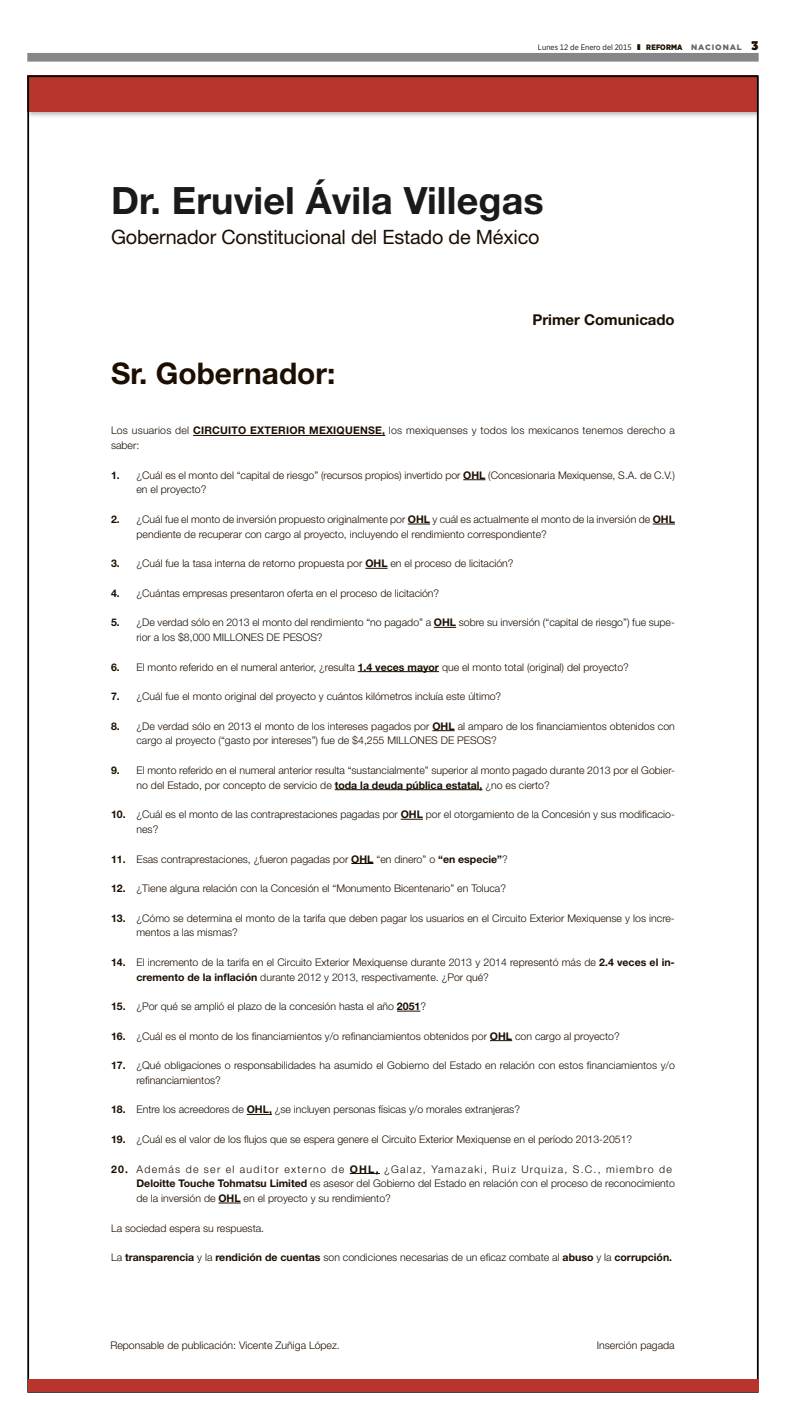
<style>
.page{position:relative;width:786px;height:1407px;background:#fff}
.page>*{position:absolute;margin:0;border:0;box-sizing:border-box;transform-origin:0 0}
.t1{font:700 37.71px "Helvetica Neue";letter-spacing:.005em;color:#1a1a1a}
.t2{font:700 29.84px "Helvetica Neue";color:#1c0e00}
.t3{font:19.78px "Helvetica Neue";letter-spacing:-.01em;color:#1c0e00}
.t4{font:700 14.88px "Helvetica Neue";color:#1c0e00}
.t5{font:300 10.5px/14.8px "Helvetica Neue";color:#1c0e00}
.t6{font:300 10.5px/14.8px "Helvetica Neue";letter-spacing:.02em;color:#1c0e00}
.t7{font:7.88px "Gotham Narrow";letter-spacing:.005em;color:#1c0e00}
.t8{font:900 7.88px "Gotham";letter-spacing:.11em;color:#666}
.s1{font-family:"Gotham Narrow";color:#1c0e00}
.s2{font-family:"Museo Slab";font-weight:400;font-size:12.25px;color:#1c0e00}
.s3{font-weight:700}
</style>
<div class="page">
<div style="left:27px;top:53px;width:731px;height:9px;background:#868688"></div>
<img style="left:30px;top:111px;width:725px;height:6px">
<div style="left:27px;top:75px;width:730px;height:36px;background:#b7352c"></div>
<hr style="left:193px;top:435px;width:192px;height:1px;background:#1c0e00">
<svg style="left:463px;top:479px;width:22px;height:1px"></svg>
<svg style="left:407px;top:524px;width:23px;height:1px"></svg>
<svg style="left:652px;top:524px;width:22px;height:1px"></svg>
<svg style="left:365px;top:568px;width:22px;height:1px"></svg>
<svg style="left:433px;top:627px;width:23px;height:1px"></svg>
<hr style="left:357px;top:671px;width:82px;height:1px;background:#1c0e00">
<svg style="left:432px;top:730px;width:22px;height:1px"></svg>
<hr style="left:334px;top:789px;width:148px;height:1px;background:#1c0e00">
<svg style="left:400px;top:819px;width:22px;height:1px"></svg>
<svg style="left:351px;top:863px;width:22px;height:1px"></svg>
<svg style="left:397px;top:1010px;width:23px;height:1px"></svg>
<svg style="left:490px;top:1040px;width:22px;height:1px"></svg>
<svg style="left:246px;top:1114px;width:26px;height:1px"></svg>
<hr style="left:349px;top:1173px;width:31px;height:1px;background:#1c0e00">
<svg style="left:218px;top:1202px;width:22px;height:1px"></svg>
<div style="left:28px;top:1379px;width:729px;height:13px;background:#b7352c"></div>
<p class="t7" style="left:537px;top:44px;width:95px">Lunes 12 de Enero del 2015</p>
<p class="t8" style="left:645px;top:45px;width:114px"><span class="s1">REFORMA</span> NACIONAL <span class="s2">3</span></p>
<h1 class="t1" style="left:111px;top:179px;width:434px">Dr. Eruviel Ávila Villegas</h1>
<h3 class="t3" style="left:111px;top:226px;width:429px">Gobernador Constitucional del Estado de México</h3>
<h2 class="t2" style="left:111px;top:356px;width:226px">Sr. Gobernador:</h2>
<h3 class="t4" style="left:532px;top:311px;width:144px">Primer Comunicado</h3>
<p class="t6" style="left:111px;top:423px;width:565px">Los usuarios del <span class="s3">CIRCUITO EXTERIOR MEXIQUENSE,</span> los mexiquenses y todos los mexicanos tenemos derecho a saber:</p>
<p class="t5" style="left:136px;top:467px;width:539px;text-indent:-25px"><span class="s3">1.</span> ¿Cuál es el monto del “capital de riesgo” (recursos propios) invertido por <span class="s3">OHL</span> (Concesionaria Mexiquense, S.A. de C.V.) en el proyecto?</p>
<p class="t5" style="left:136px;top:512px;width:539px;text-indent:-25px"><span class="s3">2.</span> ¿Cuál fue el monto de inversión propuesto originalmente por <span class="s3">OHL</span> y cuál es actualmente el monto de la inversión de <span class="s3">OHL </span>pendiente de recuperar con cargo al proyecto, incluyendo el rendimiento correspondiente?</p>
<p class="t5" style="left:111px;top:556px;width:404px"><span class="s3">3.</span> ¿Cuál fue la tasa interna de retorno propuesta por <span class="s3">OHL</span> en el proceso de licitación?</p>
<p class="t5" style="left:111px;top:586px;width:329px"><span class="s3">4.</span> ¿Cuántas empresas presentaron oferta en el proceso de licitación?</p>
<p class="t5" style="left:136px;top:615px;width:539px;text-indent:-25px"><span class="s3">5.</span> ¿De verdad sólo en 2013 el monto del rendimiento “no pagado” a <span class="s3">OHL</span> sobre su inversión (“capital de riesgo”) fue supe&shy;rior a los $8,000 MILLONES DE PESOS?</p>
<p class="t5" style="left:111px;top:659px;width:519px"><span class="s3">6.</span> El monto referido en el numeral anterior, ¿resulta <span class="s3">1.4 veces mayor</span> que el monto total (original) del proyecto?</p>
<p class="t5" style="left:111px;top:689px;width:391px"><span class="s3">7.</span> ¿Cuál fue el monto original del proyecto y cuántos kilómetros incluía este último?</p>
<p class="t5" style="left:136px;top:718px;width:539px;text-indent:-25px"><span class="s3">8.</span> ¿De verdad sólo en 2013 el monto de los intereses pagados por <span class="s3">OHL</span> al amparo de los financiamientos obtenidos con cargo al proyecto (“gasto por intereses”) fue de $4,255 MILLONES DE PESOS?</p>
<p class="t5" style="left:136px;top:763px;width:539px;text-indent:-25px"><span class="s3">9.</span> El monto referido en el numeral anterior resulta “sustancialmente” superior al monto pagado durante 2013 por el Gobier&shy;no del Estado, por concepto de servicio de <span class="s3">toda la deuda pública estatal,</span> ¿no es cierto?</p>
<p class="t5" style="left:136px;top:807px;width:539px;text-indent:-25px"><span class="s3">10.</span> ¿Cuál es el monto de las contraprestaciones pagadas por <span class="s3">OHL</span> por el otorgamiento de la Concesión y sus modificacio&shy;nes?</p>
<p class="t5" style="left:111px;top:851px;width:398px"><span class="s3">11.</span> Esas contraprestaciones, ¿fueron pagadas por <span class="s3">OHL</span> “en dinero” o <span class="s3">“en especie”</span>?</p>
<p class="t5" style="left:111px;top:881px;width:396px"><span class="s3">12.</span> ¿Tiene alguna relación con la Concesión el “Monumento Bicentenario” en Toluca?</p>
<p class="t5" style="left:136px;top:910px;width:539px;text-indent:-25px"><span class="s3">13.</span> ¿Cómo se determina el monto de la tarifa que deben pagar los usuarios en el Circuito Exterior Mexiquense y los incre&shy;mentos a las mismas?</p>
<p class="t5" style="left:136px;top:954px;width:539px;text-indent:-25px"><span class="s3">14.</span> El incremento de la tarifa en el Circuito Exterior Mexiquense durante 2013 y 2014 representó más de <span class="s3">2.4 veces el in&shy;cremento de la inflación</span> durante 2012 y 2013, respectivamente. ¿Por qué?</p>
<p class="t5" style="left:111px;top:999px;width:316px"><span class="s3">15.</span> ¿Por qué se amplió el plazo de la concesión hasta el año <span class="s3">2051</span>?</p>
<p class="t5" style="left:111px;top:1028px;width:510px"><span class="s3">16.</span> ¿Cuál es el monto de los financiamientos y/o refinanciamientos obtenidos por <span class="s3">OHL</span> con cargo al proyecto?</p>
<p class="t5" style="left:136px;top:1058px;width:539px;text-indent:-25px"><span class="s3">17.</span> ¿Qué obligaciones o responsabilidades ha asumido el Gobierno del Estado en relación con estos financiamientos y/o refinanciamientos?</p>
<p class="t5" style="left:111px;top:1102px;width:410px"><span class="s3">18.</span> Entre los acreedores de <span class="s3">OHL,</span> ¿se incluyen personas físicas y/o morales extranjeras?</p>
<p class="t5" style="left:111px;top:1131px;width:522px"><span class="s3">19.</span> ¿Cuál es el valor de los flujos que se espera genere el Circuito Exterior Mexiquense en el período 2013-2051?</p>
<p class="t5" style="left:136px;top:1161px;width:539px;text-indent:-25px"><span class="s3">20.</span> Además de ser el auditor externo de <span class="s3">OHL,</span> ¿Galaz, Yamazaki, Ruiz Urquiza, S.C., miembro de<br><span class="s3">Deloitte Touche Tohmatsu Limited</span> es asesor del Gobierno del Estado en relación con el proceso de reconocimiento de la inversión de <span class="s3">OHL</span> en el proyecto y su rendimiento?</p>
<p class="t5" style="left:111px;top:1220px;width:154px">La sociedad espera su respuesta.</p>
<p class="t5" style="left:111px;top:1249px;width:562px">La <span class="s3">transparencia</span> y la <span class="s3">rendición de cuentas</span> son condiciones necesarias de un eficaz combate al <span class="s3">abuso</span> y la <span class="s3">corrupción.</span></p>
<p class="t5" style="left:110px;top:1337px;width:231px">Reponsable de publicación: Vicente Zuñiga López.</p>
<p class="t5" style="left:596px;top:1337px;width:79px">Inserción pagada</p>
</div>
